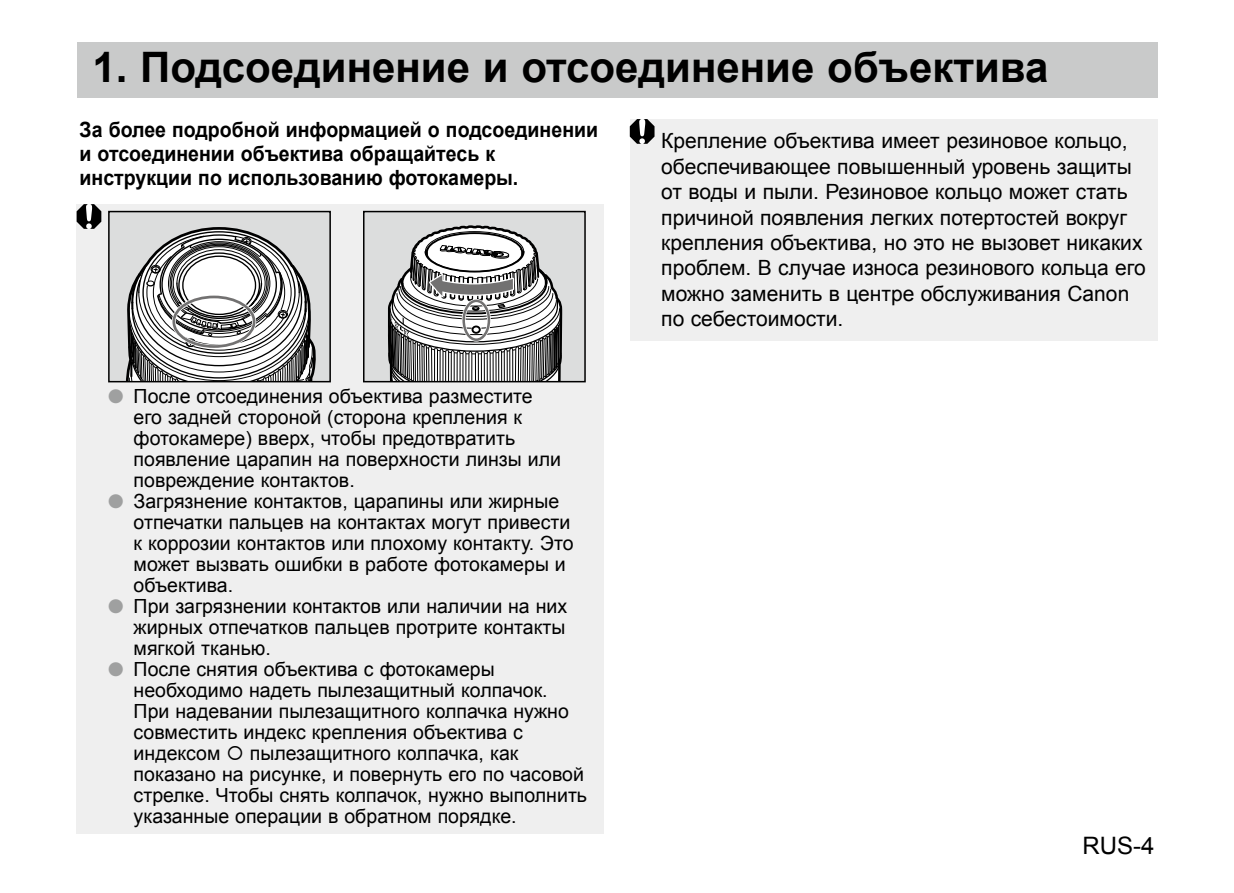
<style>
.page{position:relative;width:1234px;height:893px;background:#fff}
.page>*{position:absolute;margin:0;border:0;box-sizing:border-box;transform-origin:0 0}
.t1{font:700 42px "Arial";color:#000}
.t2{font:24px "Arial";color:#000}
.t3{font:21px/25.5px "Arial";color:#000}
.t4{font:700 21px/24px "Arial";color:#000;scale:.93 1}
.t5{font:19.5px/21px "Arial";color:#000}
.s1{color:#9fa0a0}
</style>
<div class="page">
<div style="left:77px;top:43px;width:1080px;height:55px;background:#c9caca"></div>
<div style="left:629px;top:119px;width:528px;height:221px;background:#efefef"></div>
<svg style="left:629px;top:119px;width:25px;height:25px"></svg>
<div style="left:77px;top:204px;width:527px;height:629px;background:#efefef"></div>
<div style="left:109px;top:212px;width:221px;height:170px;background:#dcdddd"></div>
<svg style="left:126px;top:227px;width:190px;height:152px"></svg>
<div style="left:172px;top:295px;width:84px;height:54px;border:4px solid #fff;border-radius:50%"></div>
<div style="left:172px;top:296px;width:83px;height:52px;border:3px solid #727171;border-radius:50%"></div>
<div style="left:108px;top:211px;width:223px;height:171px;border:2px solid #000"></div>
<div style="left:363px;top:212px;width:222px;height:170px;background:#dcdddd"></div>
<svg style="left:388px;top:225px;width:175px;height:154px"></svg>
<div style="left:363px;top:211px;width:222px;height:171px;border:2px solid #000"></div>
<svg style="left:77px;top:204px;width:24px;height:25px"></svg>
<h1 class="t1" style="left:92px;top:40px;width:957px">1. Подсоединение и отсоединение объектива</h1>
<p class="t4" style="left:80px;top:119px;width:559px">За более подробной информацией о подсоединении и отсоединении объектива обращайтесь к инструкции по использованию фотокамеры.</p>
<p class="t3" style="left:661px;top:128px;width:486px">Крепление объектива имеет резиновое кольцо, обеспечивающее повышенный уровень защиты от воды и пыли. Резиновое кольцо может стать причиной появления легких потертостей вокруг крепления объектива, но это не вызовет никаких проблем. В случае износа резинового кольца его можно заменить в центре обслуживания Canon по себестоимости.</p>
<p class="t5" style="left:134px;top:386px;width:429px;text-indent:-26px"><span class="s1">●</span> После отсоединения объектива разместите его задней стороной (сторона крепления к фотокамере) вверх, чтобы предотвратить появление царапин на поверхности линзы или повреждение контактов.</p>
<p class="t5" style="left:134px;top:491px;width:441px;text-indent:-26px"><span class="s1">●</span> Загрязнение контактов, царапины или жирные отпечатки пальцев на контактах могут привести к коррозии контактов или плохому контакту. Это может вызвать ошибки в работе фотокамеры и объектива.</p>
<p class="t5" style="left:134px;top:596px;width:435px;text-align:justify;text-indent:-26px"><span class="s1">●</span> При загрязнении контактов или наличии на них жирных отпечатков пальцев протрите контакты мягкой тканью.</p>
<p class="t5" style="left:134px;top:659px;width:455px;text-indent:-26px"><span class="s1">●</span> После снятия объектива с фотокамеры необходимо надеть пылезащитный колпачок.<br>При надевании пылезащитного колпачка нужно совместить индекс крепления объектива с индексом ○ пылезащитного колпачка, как показано на рисунке, и повернуть его по часовой стрелке. Чтобы снять колпачок, нужно выполнить указанные операции в обратном порядке.</p>
<p class="t2" style="left:1082px;top:830px;width:73px">RUS-4</p>
</div>
